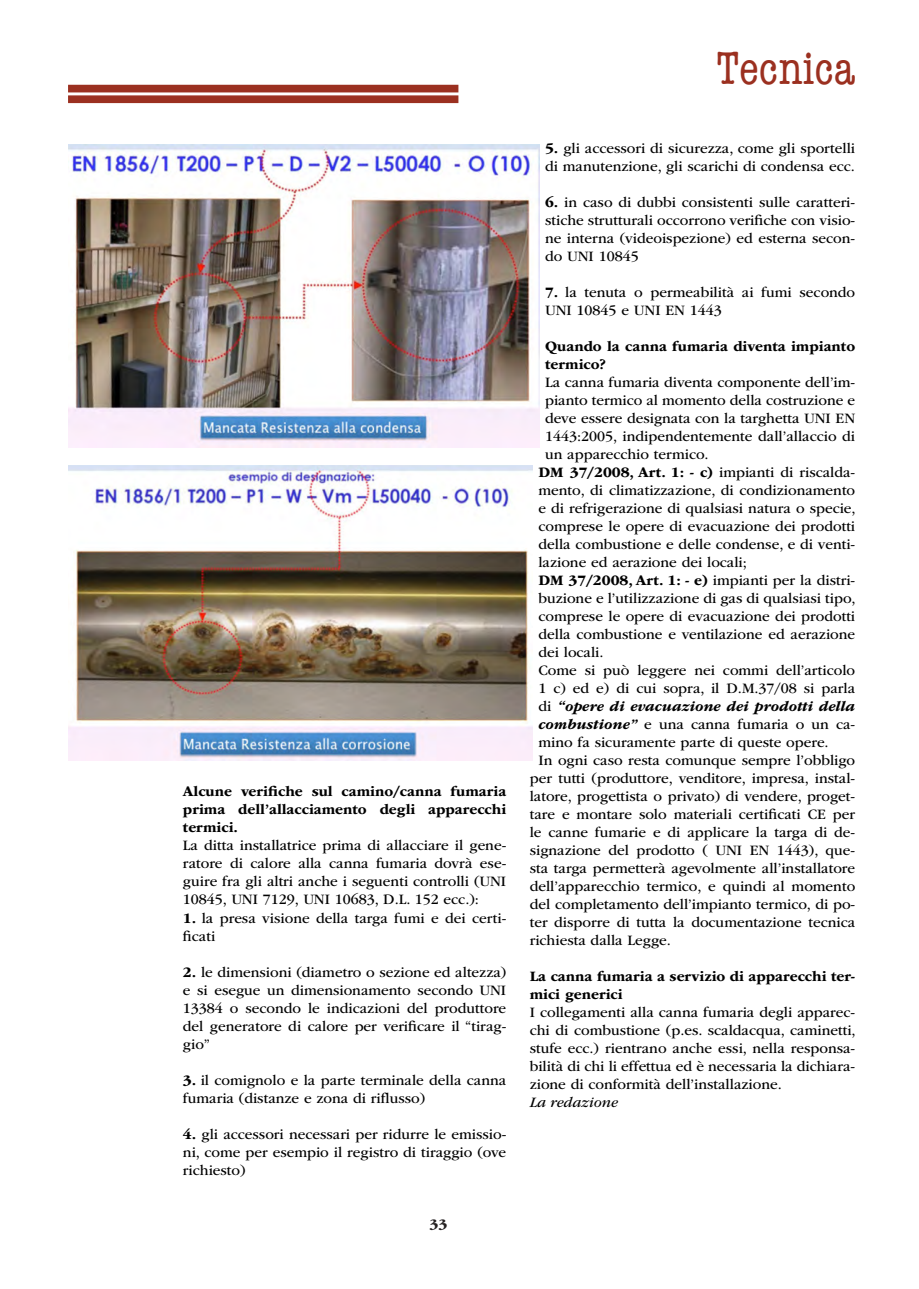
<style>
.page{position:relative;width:919px;height:1289px;background:#fff}
.page>*{position:absolute;margin:0;border:0;box-sizing:border-box;transform-origin:0 0}
.t1{font:condensed 48px "American Typewriter";color:#9b3020}
.Normale{font:15px/18px "ITC Garamond Std";color:#000;text-align:justify}
.Normale-2{font:700 15px/18px "ITC Garamond Std";color:#000}
.Normale-3{font:italic 15px "ITC Garamond Std";color:#000}
.t2{font:700 15px "ITC Garamond Std";color:#231f20}
.s1{font-weight:700}
.s2{font-weight:700;font-style:italic}
</style>
<div class="page">
<div style="left:68px;top:85px;width:390px;height:7px;background:#9b3020"></div>
<div style="left:68px;top:95px;width:390px;height:8px;background:#9b3020;border:2px solid #9b3020"></div>
<img style="left:68px;top:144px;width:471px;height:303px">
<img style="left:68px;top:465px;width:464px;height:295px">
<p class="Normale-2" style="left:183px;top:782px;width:325px;text-align:justify">Alcune verifiche sul camino/canna fumaria prima dell’allacciamento degli apparecchi termici.</p>
<p class="Normale" style="left:183px;top:836px;width:325px">La ditta installatrice prima di allacciare il gene&shy;ratore di calore alla canna fumaria dovrà ese&shy;guire fra gli altri anche i seguenti controlli (UNI 10845, UNI 7129, UNI 10683, D.L. 152 ecc.):</p>
<p class="Normale" style="left:183px;top:908px;width:325px"><span class="s1">1.</span> la presa visione della targa fumi e dei certi&shy;ficati</p>
<p class="Normale" style="left:183px;top:962px;width:325px"><span class="s1">2.</span> le dimensioni (diametro o sezione ed altezza) e si esegue un dimensionamento secondo UNI 13384 o secondo le indicazioni del produttore del generatore di calore per verificare il “tirag&shy;gio”</p>
<p class="Normale" style="left:183px;top:1070px;width:325px"><span class="s1">3.</span> il comignolo e la parte terminale della canna fumaria (distanze e zona di riflusso)</p>
<p class="Normale" style="left:183px;top:1124px;width:325px"><span class="s1">4.</span> gli accessori necessari per ridurre le emissio&shy;ni, come per esempio il registro di tiraggio (ove richiesto)</p>
<p class="t2" style="left:429px;top:1215px;width:19px">33</p>
<h1 class="t1" style="left:716px;top:32px;width:140px">Tecnica</h1>
<p class="Normale" style="left:545px;top:139px;width:311px"><span class="s1">5.</span> gli accessori di sicurezza, come gli sportelli di manutenzione, gli scarichi di condensa ecc.</p>
<p class="Normale" style="left:545px;top:193px;width:311px"><span class="s1">6.</span> in caso di dubbi consistenti sulle caratteri&shy;stiche strutturali occorrono verifiche con visio&shy;ne interna (videoispezione) ed esterna secon&shy;do UNI 10845</p>
<p class="Normale" style="left:545px;top:283px;width:311px"><span class="s1">7.</span> la tenuta o permeabilità ai fumi secondo<br>UNI 10845 e UNI EN 1443</p>
<p class="Normale-2" style="left:545px;top:337px;width:311px">Quando la canna fumaria diventa impianto termico?</p>
<p class="Normale" style="left:545px;top:373px;width:311px">La canna fumaria diventa componente dell’im&shy;pianto termico al momento della costruzione e deve essere designata con la targhetta UNI EN 1443:2005, indipendentemente dall’allaccio di un apparecchio termico.</p>
<p class="Normale" style="left:538px;top:463px;width:319px"><span class="s1">DM 37/2008, Art. 1: - c)</span> impianti di riscalda&shy;mento, di climatizzazione, di condizionamento e di refrigerazione di qualsiasi natura o specie, comprese le opere di evacuazione dei prodotti della combustione e delle condense, e di venti&shy;lazione ed aerazione dei locali;</p>
<p class="Normale" style="left:538px;top:571px;width:319px"><span class="s1">DM 37/2008, Art. 1: - e)</span> impianti per la distri&shy;buzione e l’utilizzazione di gas di qualsiasi tipo, comprese le opere di evacuazione dei prodotti della combustione e ventilazione ed aerazione dei locali.</p>
<p class="Normale" style="left:538px;top:661px;width:318px">Come si può leggere nei commi dell’articolo 1 c) ed e) di cui sopra, il D.M.37/08 si parla di <span class="s2">“opere di evacuazione dei prodotti della combustione”</span> e una canna fumaria o un ca&shy;mino fa sicuramente parte di queste opere.</p>
<p class="Normale" style="left:529px;top:751px;width:327px;text-indent:9px">In ogni caso resta comunque sempre l’obbligo per tutti (produttore, venditore, impresa, instal&shy;latore, progettista o privato) di vendere, proget&shy;tare e montare solo materiali certificati CE per le canne fumarie e di applicare la targa di de&shy;signazione del prodotto ( UNI EN 1443), que&shy;sta targa permetterà agevolmente all’installatore dell’apparecchio termico, e quindi al momento del completamento dell’impianto termico, di po&shy;ter disporre di tutta la documentazione tecnica richiesta dalla Legge.</p>
<p class="Normale-2" style="left:529px;top:967px;width:327px">La canna fumaria a servizio di apparecchi ter&shy;mici generici</p>
<p class="Normale" style="left:529px;top:1003px;width:327px">I collegamenti alla canna fumaria degli apparec&shy;chi di combustione (p.es. scaldacqua, caminetti, stufe ecc.) rientrano anche essi, nella responsa&shy;bilità di chi li effettua ed è necessaria la dichiara&shy;zione di conformità dell’installazione.</p>
<p class="Normale-3" style="left:529px;top:1094px;width:90px">La redazione</p>
</div>
